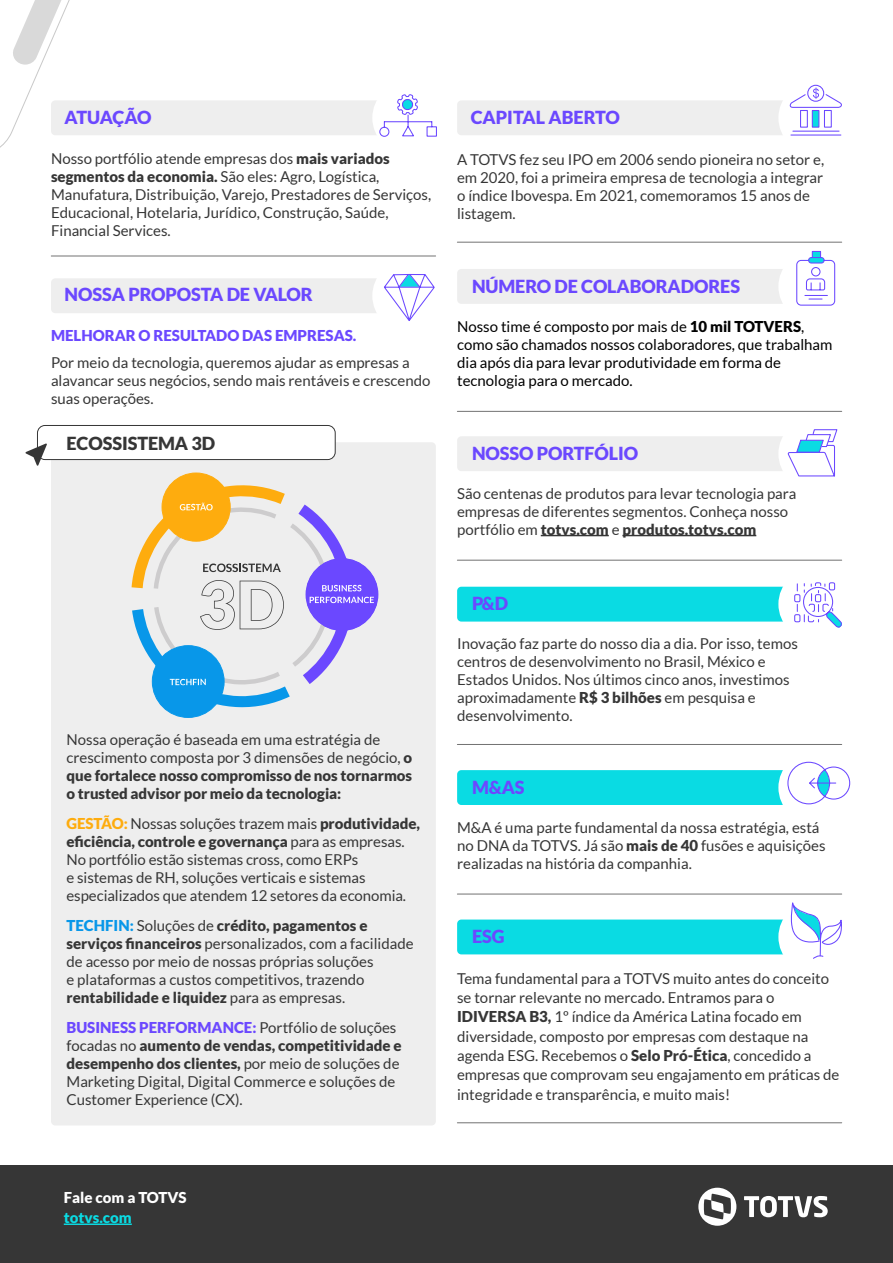
<style>
.page{position:relative;width:893px;height:1263px;background:#fff}
.page>*{position:absolute;margin:0;border:0;box-sizing:border-box;transform-origin:0 0}
.t1{font:900 18px "Lato";letter-spacing:-.005em;color:#6b48ff}
.t2{font:900 18px "Lato";letter-spacing:-.005em;color:#363636}
.t3{font:900 18px "Lato";letter-spacing:-.03em;color:#6b48ff}
.t4{font:15px/18px "Lato";color:#363636}
.t5{font:15px/18px "Lato";color:#000}
.t6{font:900 15px "Lato";color:#6b48ff}
.t7{font:900 15px "Lato";color:#fff}
.t8{font:900 15px "Lato";color:#0adbe3}
.s1{font-weight:900}
.s2{font-weight:900;color:#feac0e}
.s3{font-weight:900;color:#0897e9}
.s4{font-weight:900;color:#6b48ff}
</style>
<div class="page">
<div style="left:0;top:1165px;width:893px;height:98px;background:#363636"></div>
<svg style="left:698px;top:1188px;width:130px;height:38px"></svg>
<hr style="left:64px;top:1223px;width:68px;height:2px;background:#0adbe3">
<div style="left:457px;top:919px;width:385px;height:35px;background:#0adbe3;border-radius:4px"></div>
<div style="left:778px;top:901px;width:72px;height:72px;background:#fff;border-radius:50%"></div>
<div style="left:457px;top:770px;width:385px;height:35px;background:#0adbe3;border-radius:4px"></div>
<div style="left:778px;top:752px;width:72px;height:71px;background:#fff;border-radius:50%"></div>
<div style="left:457px;top:587px;width:385px;height:35px;background:#0adbe3;border-radius:4px"></div>
<div style="left:778px;top:568px;width:72px;height:72px;background:#fff;border-radius:50%"></div>
<div style="left:457px;top:436px;width:385px;height:35px;background:#eee;border-radius:4px"></div>
<div style="left:778px;top:418px;width:72px;height:72px;background:#fff;border-radius:50%"></div>
<div style="left:457px;top:269px;width:385px;height:35px;background:#eee;border-radius:4px"></div>
<div style="left:778px;top:250px;width:72px;height:72px;background:#fff;border-radius:50%"></div>
<div style="left:51px;top:278px;width:385px;height:35px;background:#eee;border-radius:4px"></div>
<div style="left:372px;top:260px;width:72px;height:72px;background:#fff;border-radius:50%"></div>
<div style="left:51px;top:100px;width:385px;height:35px;background:#eee;border-radius:4px"></div>
<div style="left:372px;top:82px;width:72px;height:72px;background:#fff;border-radius:50%"></div>
<svg style="left:787px;top:429px;width:51px;height:48px"></svg>
<svg style="left:384px;top:274px;width:51px;height:47px"></svg>
<svg style="left:796px;top:250px;width:40px;height:56px"></svg>
<hr style="left:51px;top:256px;width:385px;height:1px;background:#727272">
<div style="left:51px;top:442px;width:385px;height:683px;background:#eee;border-radius:4px"></div>
<svg style="left:790px;top:893px;width:52px;height:66px"></svg>
<div style="left:457px;top:100px;width:385px;height:35px;background:#eee;border-radius:4px"></div>
<div style="left:778px;top:82px;width:72px;height:72px;background:#fff;border-radius:50%"></div>
<div style="left:807px;top:85px;width:17px;height:17px;border:1px solid #6b48ff;border-radius:50%"></div>
<svg style="left:790px;top:88px;width:52px;height:48px"></svg>
<div style="left:812px;top:110px;width:7px;height:18px;background:#0adbe3;border:1px solid #6b48ff"></div>
<hr style="left:541px;top:535px;width:68px;height:1px;background:#363636">
<hr style="left:622px;top:535px;width:134px;height:1px;background:#363636">
<hr style="left:457px;top:894px;width:385px;height:1px;background:#727272">
<hr style="left:457px;top:744px;width:385px;height:1px;background:#727272">
<hr style="left:457px;top:560px;width:385px;height:1px;background:#727272">
<hr style="left:457px;top:411px;width:385px;height:1px;background:#727272">
<svg style="left:787px;top:761px;width:64px;height:44px"></svg>
<svg style="left:379px;top:94px;width:58px;height:43px"></svg>
<div style="left:152px;top:646px;width:72px;height:71px;background:#0897e9;border-radius:50%"></div>
<div style="left:162px;top:473px;width:68px;height:68px;background:#feac0e;border-radius:50%"></div>
<svg style="left:132px;top:484px;width:242px;height:224px"></svg>
<hr style="left:457px;top:1122px;width:385px;height:1px;background:#727272">
<hr style="left:457px;top:242px;width:385px;height:1px;background:#727272">
<div style="left:37px;top:425px;width:298px;height:35px;background:#fff;border-radius:8px"></div>
<div style="left:37px;top:425px;width:298px;height:35px;border:1px solid #363636;border-radius:8px"></div>
<svg style="left:25px;top:443px;width:22px;height:23px"></svg>
<svg style="left:794px;top:582px;width:48px;height:46px"></svg>
<svg style="left:0;top:0;width:70px;height:148px"></svg>
<p class="t3" style="left:65px;top:107px;width:88px">ATUAÇÃO</p>
<p class="t4" style="left:51px;top:149px;width:382px">Nosso portfólio atende empresas dos <span class="s1">mais variados segmentos da economia.</span> São eles: Agro, Logística, Manufatura, Distribuição, Varejo, Prestadores de Serviços, Educacional, Hotelaria, Jurídico, Construção, Saúde, Financial Services.</p>
<p class="t1" style="left:65px;top:284px;width:250px">NOSSA PROPOSTA DE VALOR</p>
<p class="t6" style="left:51px;top:327px;width:307px">MELHORAR O RESULTADO DAS EMPRESAS.</p>
<p class="t4" style="left:51px;top:353px;width:381px">Por meio da tecnologia, queremos ajudar as empresas a alavancar seus negócios, sendo mais rentáveis e crescendo suas operações.</p>
<p class="t2" style="left:67px;top:433px;width:150px">ECOSSISTEMA 3D</p>
<p class="t4" style="left:67px;top:730px;width:347px">Nossa operação é baseada em uma estratégia de crescimento composta por 3 dimensões de negócio, <span class="s1">o que fortalece nosso compromisso de nos tornarmos o trusted advisor por meio da tecnologia:</span></p>
<p class="t4" style="left:67px;top:814px;width:355px"><span class="s2">GESTÃO:</span> Nossas soluções trazem mais <span class="s1">produtividade, eficiência, controle e governança</span> para as empresas.<br>No portfólio estão sistemas cross, como ERPs<br>e sistemas de RH, soluções verticais e sistemas especializados que atendem 12 setores da economia.</p>
<p class="t4" style="left:67px;top:916px;width:349px"><span class="s3">TECHFIN:</span> Soluções de <span class="s1">crédito, pagamentos e serviços financeiros</span> personalizados, com a facilidade de acesso por meio de nossas próprias soluções<br>e plataformas a custos competitivos, trazendo <span class="s1">rentabilidade e liquidez</span> para as empresas.</p>
<p class="t4" style="left:67px;top:1018px;width:337px"><span class="s4">BUSINESS PERFORMANCE:</span> Portfólio de soluções focadas no <span class="s1">aumento de vendas, competitividade e desempenho dos clientes,</span> por meio de soluções de Marketing Digital, Digital Commerce e soluções de Customer Experience (CX).</p>
<p class="t1" style="left:471px;top:106px;width:151px">CAPITAL ABERTO</p>
<p class="t4" style="left:457px;top:151px;width:369px">A TOTVS fez seu IPO em 2006 sendo pioneira no setor e, em 2020, foi a primeira empresa de tecnologia a integrar o índice Ibovespa. Em 2021, comemoramos 15 anos de listagem.</p>
<p class="t1" style="left:472px;top:276px;width:270px">NÚMERO DE COLABORADORES</p>
<p class="t5" style="left:457px;top:318px;width:377px">Nosso time é composto por mais de <span class="s1">10 mil TOTVERS</span>, como são chamados nossos colaboradores, que trabalham dia após dia para levar produtividade em forma de tecnologia para o mercado.</p>
<p class="t1" style="left:472px;top:443px;width:168px">NOSSO PORTFÓLIO</p>
<p class="t4" style="left:457px;top:484px;width:341px">São centenas de produtos para levar tecnologia para empresas de diferentes segmentos. Conheça nosso portfólio em <span class="s1">totvs.com</span> e <span class="s1">produtos.totvs.com</span></p>
<p class="t1" style="left:472px;top:592px;width:38px">P&amp;D</p>
<p class="t4" style="left:457px;top:635px;width:342px">Inovação faz parte do nosso dia a dia. Por isso, temos centros de desenvolvimento no Brasil, México e Estados Unidos. Nos últimos cinco anos, investimos aproximadamente <span class="s1">R$ 3 bilhões</span> em pesquisa e desenvolvimento.</p>
<p class="t1" style="left:472px;top:777px;width:54px">M&amp;AS</p>
<p class="t4" style="left:457px;top:819px;width:370px">M&amp;A é uma parte fundamental da nossa estratégia, está no DNA da TOTVS. Já são <span class="s1">mais de 40</span> fusões e aquisições realizadas na história da companhia.</p>
<p class="t1" style="left:472px;top:925px;width:34px">ESG</p>
<p class="t4" style="left:457px;top:968px;width:384px;line-height:19.4px">Tema fundamental para a TOTVS muito antes do conceito se tornar relevante no mercado. Entramos para o <span class="s1">IDIVERSA B3,</span> 1º índice da América Latina focado em diversidade, composto por empresas com destaque na agenda ESG. Recebemos o <span class="s1">Selo Pró-Ética</span>, concedido a empresas que comprovam seu engajamento em práticas de integridade e transparência, e muito mais!</p>
<p class="t7" style="left:64px;top:1189px;width:124px">Fale com a TOTVS</p>
<p class="t8" style="left:64px;top:1209px;width:70px">totvs.com</p>
</div>
